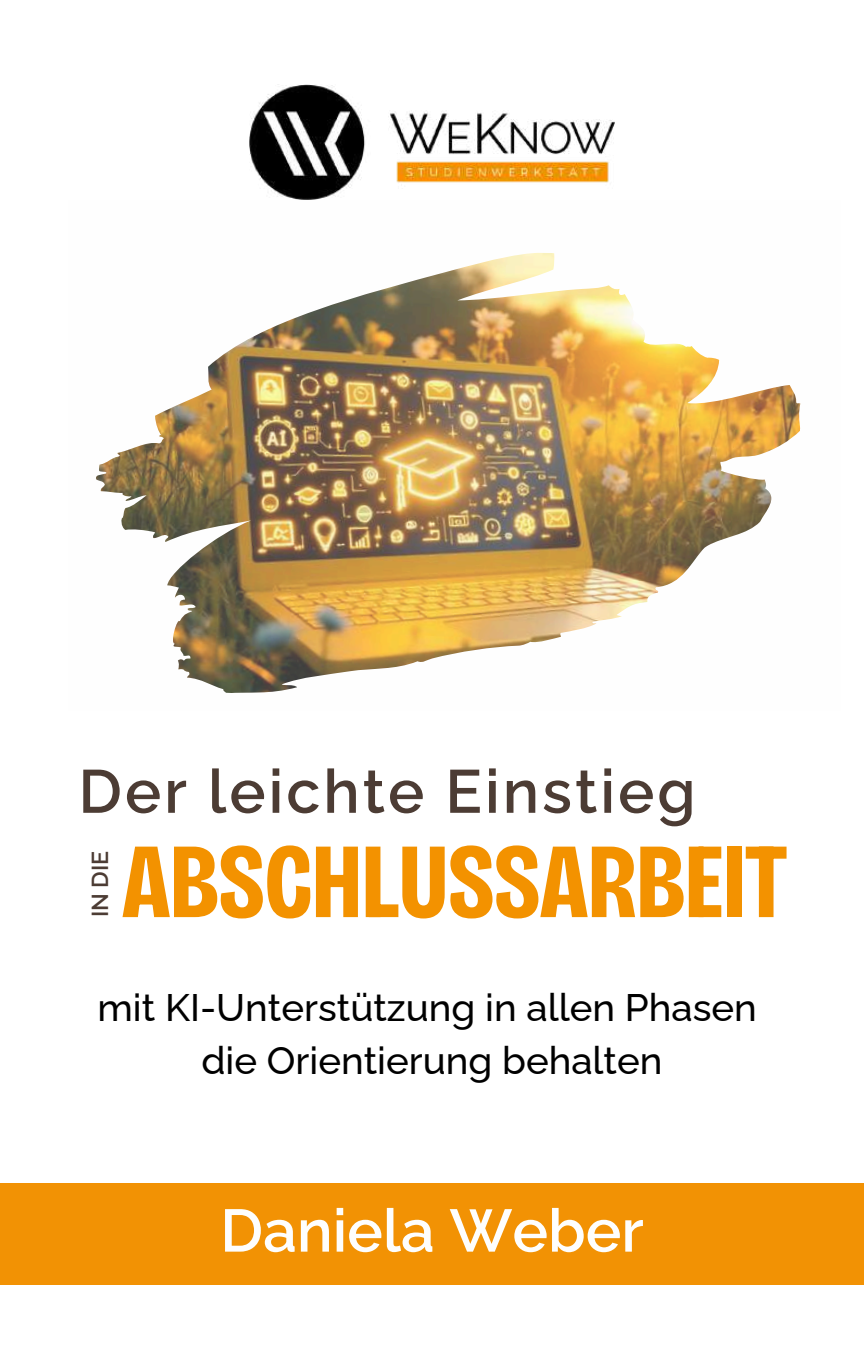
<style>
.page{position:relative;width:864px;height:1350px;background:#fff}
.page>*{position:absolute;margin:0;border:0;box-sizing:border-box;transform-origin:0 0}
.t1{font:700 106.88px "Bricolage Grotesque 28 pt Condensed";letter-spacing:-.01em;color:#f39200}
.t2{font:600 60.75px "Raleway";letter-spacing:.05em;color:#4c3c34}
.t3{font:600 59.85px "Raleway";color:#fefefd}
.t4{font:500 38.48px/53.3px "Raleway";color:#000;text-align:center}
.t5{font:600 23.18px "Raleway";color:#4c3c34}
</style>
<div class="page">
<img style="left:250px;top:85px;width:364px;height:114px">
<div style="left:0;top:1183px;width:864px;height:102px;background:#f29204"></div>
<img style="left:96px;top:253px;width:705px;height:440px">
<h2 class="t2" style="left:78px;top:756px;width:619px">Der leichte Einstieg</h2>
<p class="t5" style="left:86px;top:917px;width:68px;rotate:-90deg">IN DIE</p>
<h1 class="t1" style="left:122px;top:818px;width:667px">ABSCHLUSSARBEIT</h1>
<p class="t4" style="left:98px;top:981px;width:661px">mit KI-Unterstützung in allen Phasen die Orientierung behalten</p>
<h3 class="t3" style="left:220px;top:1195px;width:425px">Daniela Weber</h3>
</div>
